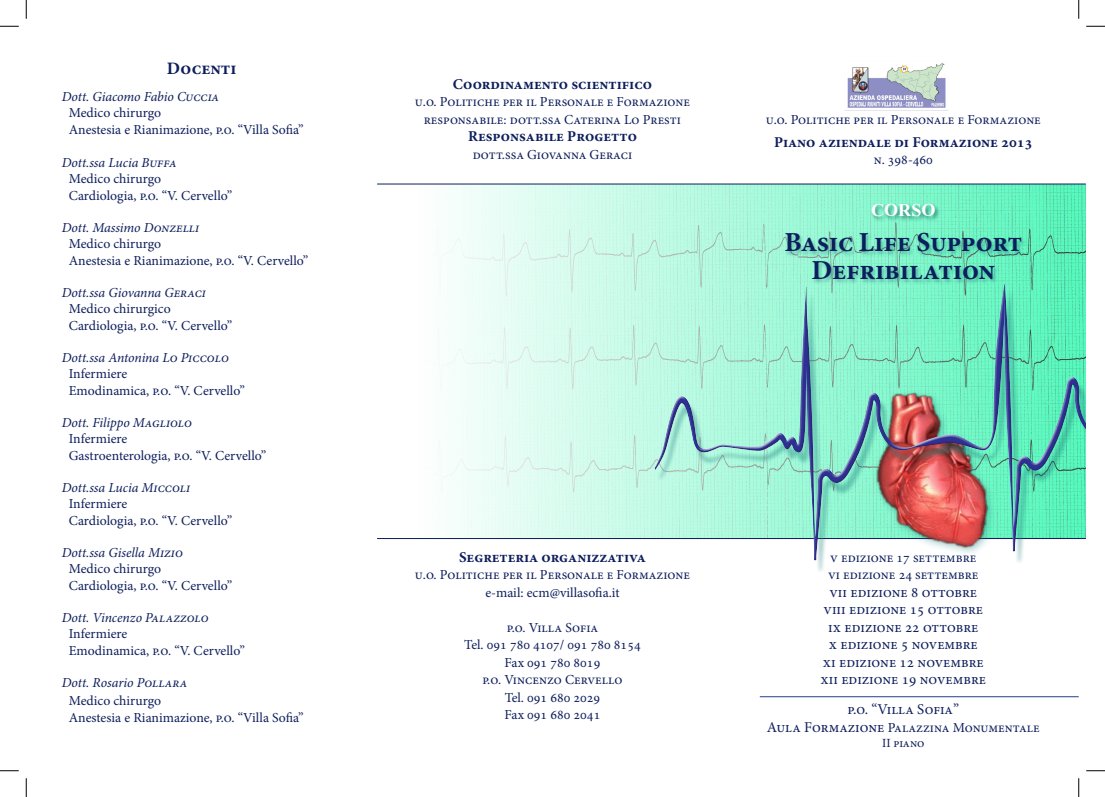
<style>
.page{position:relative;width:1105px;height:797px;background:#fff}
.page>*{position:absolute;margin:0;border:0;box-sizing:border-box;transform-origin:0 0}
.t1{font:700 27.5px "Minion Pro";letter-spacing:-.01em;color:#0d1e5c}
.t2{font:700 22.5px "Aparajita";color:#fff}
.t3{font:700 17.5px "Minion Pro";color:#0d1e5c}
.t4{font:15px "Minion Pro";color:#0d1e5c}
.t5{font:700 15px "Minion Pro";color:#0d1e5c}
.t6{font:13.75px "Minion Pro";color:#0d1e5c}
.t7{font:italic 13.75px "Minion Pro";color:#0d1e5c}
.t8{font:12.5px "Minion Pro";color:#0d1e5c}
.s1{font-size:15px}
</style>
<div class="page">
<img style="left:450px;top:185px;width:636px;height:353px">
<hr style="left:377px;top:184px;width:709px;height:1px;background:#0d1e5c">
<hr style="left:377px;top:538px;width:709px;height:1px;background:#0d1e5c">
<div style="left:783px;top:232px;width:244px;height:53px;background:#1b7e7a;opacity:.5"></div>
<div style="left:870px;top:203px;width:70px;height:19px;background:#014e4b;opacity:.67"></div>
<img style="left:847px;top:63px;width:99px;height:45px">
<div style="left:654px;top:283px;width:432px;height:277px;background:#d1232a;opacity:.28"></div>
<hr style="left:760px;top:696px;width:319px;height:1px;background:#253f8e">
<svg style="left:0;top:25px;width:19px;height:2px"></svg>
<svg style="left:1086px;top:25px;width:19px;height:2px"></svg>
<svg style="left:0;top:770px;width:19px;height:1px"></svg>
<svg style="left:1086px;top:770px;width:19px;height:1px"></svg>
<svg style="left:25px;top:0;width:2px;height:19px"></svg>
<svg style="left:25px;top:778px;width:2px;height:19px"></svg>
<svg style="left:1078px;top:0;width:1px;height:19px"></svg>
<svg style="left:1078px;top:778px;width:1px;height:19px"></svg>
<p class="t3" style="left:167px;top:56px;width:71px">Docenti</p>
<p class="t7" style="left:62px;top:87px;width:159px">Dott. Giacomo Fabio Cuccia</p>
<p class="t6" style="left:69px;top:103px;width:94px">Medico chirurgo</p>
<p class="t6" style="left:69px;top:121px;width:236px">Anestesia e Rianimazione, p.o. “Villa Sofia”</p>
<p class="t7" style="left:62px;top:153px;width:116px">Dott.ssa Lucia Buffa</p>
<p class="t6" style="left:69px;top:170px;width:94px">Medico chirurgo</p>
<p class="t6" style="left:69px;top:186px;width:165px">Cardiologia, p.o. “V. Cervello”</p>
<p class="t7" style="left:62px;top:218px;width:139px">Dott. Massimo Donzelli</p>
<p class="t6" style="left:69px;top:235px;width:94px">Medico chirurgo</p>
<p class="t6" style="left:69px;top:251px;width:241px">Anestesia e Rianimazione, p.o. “V. Cervello”</p>
<p class="t7" style="left:62px;top:283px;width:146px">Dott.ssa Giovanna Geraci</p>
<p class="t6" style="left:69px;top:300px;width:104px">Medico chirurgico</p>
<p class="t6" style="left:69px;top:316px;width:165px">Cardiologia, p.o. “V. Cervello”</p>
<p class="t7" style="left:62px;top:348px;width:169px">Dott.ssa Antonina Lo Piccolo</p>
<p class="t6" style="left:69px;top:365px;width:60px">Infermiere</p>
<p class="t6" style="left:69px;top:381px;width:178px">Emodinamica, p.o. “V. Cervello”</p>
<p class="t7" style="left:62px;top:413px;width:132px">Dott. Filippo Magliolo</p>
<p class="t6" style="left:69px;top:430px;width:60px">Infermiere</p>
<p class="t6" style="left:69px;top:446px;width:199px">Gastroenterologia, p.o. “V. Cervello”</p>
<p class="t7" style="left:62px;top:478px;width:130px">Dott.ssa Lucia Miccoli</p>
<p class="t6" style="left:69px;top:495px;width:60px">Infermiere</p>
<p class="t6" style="left:69px;top:511px;width:165px">Cardiologia, p.o. “V. Cervello”</p>
<p class="t7" style="left:62px;top:543px;width:123px">Dott.ssa Gisella Mizio</p>
<p class="t6" style="left:69px;top:560px;width:94px">Medico chirurgo</p>
<p class="t6" style="left:69px;top:576px;width:165px">Cardiologia, p.o. “V. Cervello”</p>
<p class="t7" style="left:62px;top:608px;width:149px">Dott. Vincenzo Palazzolo</p>
<p class="t6" style="left:69px;top:625px;width:60px">Infermiere</p>
<p class="t6" style="left:69px;top:641px;width:178px">Emodinamica, p.o. “V. Cervello”</p>
<p class="t7" style="left:62px;top:673px;width:127px">Dott. Rosario Pollara</p>
<p class="t6" style="left:69px;top:691px;width:94px">Medico chirurgo</p>
<p class="t6" style="left:69px;top:708px;width:236px">Anestesia e Rianimazione, p.o. “Villa Sofia”</p>
<p class="t5" style="left:453px;top:73px;width:201px">Coordinamento scientifico</p>
<p class="t6" style="left:415px;top:93px;width:277px">u.o. Politiche per il Personale e Formazione</p>
<p class="t6" style="left:424px;top:110px;width:259px">responsabile: dott.ssa Caterina Lo Presti</p>
<p class="t5" style="left:468px;top:126px;width:170px">Responsabile Progetto</p>
<p class="t6" style="left:473px;top:145px;width:161px">dott.ssa Giovanna Geraci</p>
<p class="t6" style="left:766px;top:110px;width:277px">u.o. Politiche per il Personale e Formazione</p>
<p class="t5" style="left:774px;top:132px;width:260px">Piano aziendale di Formazione 2013</p>
<p class="t6" style="left:874px;top:150px;width:61px">n. 398-460</p>
<p class="t2" style="left:871px;top:199px;width:66px">CORSO</p>
<p class="t1" style="left:784px;top:223px;width:239px">Basic Life Support</p>
<p class="t1" style="left:811px;top:250px;width:185px">Defribilation</p>
<p class="t5" style="left:459px;top:546px;width:188px">Segreteria organizzativa</p>
<p class="t6" style="left:415px;top:565px;width:277px">u.o. Politiche per il Personale e Formazione</p>
<p class="t6" style="left:485px;top:583px;width:136px">e-mail: ecm@villasofia.it</p>
<p class="t6" style="left:507px;top:618px;width:93px">p.o. Villa Sofia</p>
<p class="t6" style="left:464px;top:635px;width:178px">Tel. 091 780 4107/ 091 780 8154</p>
<p class="t6" style="left:505px;top:653px;width:97px">Fax 091 780 8019</p>
<p class="t6" style="left:482px;top:670px;width:142px">p.o. Vincenzo Cervello</p>
<p class="t6" style="left:505px;top:688px;width:97px">Tel. 091 680 2029</p>
<p class="t6" style="left:505px;top:705px;width:97px">Fax 091 680 2041</p>
<p class="t6" style="left:830px;top:548px;width:148px">v edizione 17 settembre</p>
<p class="t6" style="left:828px;top:565px;width:152px">vi edizione 24 settembre</p>
<p class="t4" style="left:829px;top:581px;width:149px">vii edizione 8 ottobre</p>
<p class="t4" style="left:823px;top:599px;width:161px">viii edizione 15 ottobre</p>
<p class="t4" style="left:828px;top:616px;width:152px">ix edizione 22 ottobre</p>
<p class="t4" style="left:829px;top:634px;width:151px">x edizione 5 novembre</p>
<p class="t4" style="left:823px;top:651px;width:162px">xi edizione 12 novembre</p>
<p class="t4" style="left:820px;top:669px;width:167px">xii edizione 19 novembre</p>
<p class="t4" style="left:847px;top:699px;width:113px">p.o. “Villa Sofia”</p>
<p class="t6" style="left:767px;top:718px;width:274px"><span class="s1">Aula Formazione</span> Palazzina Monumentale</p>
<p class="t8" style="left:882px;top:735px;width:44px">II piano</p>
</div>
